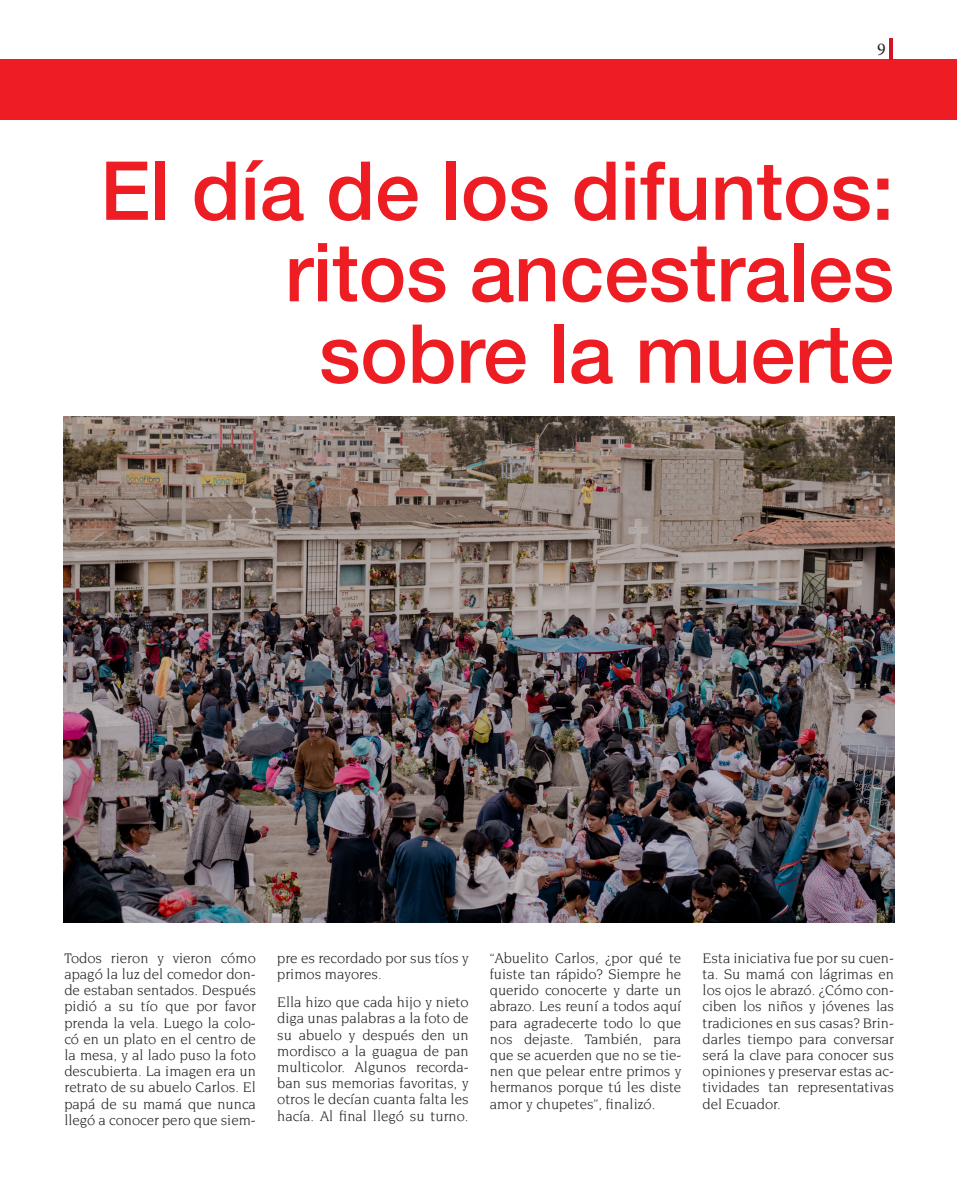
<style>
.page{position:relative;width:957px;height:1191px;background:#fff}
.page>*{position:absolute;margin:0;border:0;box-sizing:border-box;transform-origin:0 0}
.t1{font:500 81.45px/81.4px "Helvetica Neue";color:#ee1d23;text-align:right}
.t2{font:18px "Minion Pro";color:#231f20}
.t3{font:15px/16.2px "Novarese";color:#231f20;text-align:justify}
</style>
<div class="page">
<div style="left:0;top:59px;width:957px;height:61px;background:#ee1d23"></div>
<img style="left:63px;top:417px;width:831px;height:505px">
<hr style="left:890px;top:38px;width:3px;height:22px;background:#d11623">
<p class="t2" style="left:877px;top:37px;width:10px">9</p>
<h1 class="t1" style="left:100px;top:148px;width:795px">El día de los difuntos: ritos ancestrales sobre la muerte</h1>
<p class="t3" style="left:64px;top:949px;width:193px">Todos rieron y vieron cómo apagó la luz del comedor don&shy;de estaban sentados. Después pidió a su tío que por favor prenda la vela. Luego la colo&shy;có en un plato en el centro de la mesa, y al lado puso la foto descubierta. La imagen era un retrato de su abuelo Carlos. El papá de su mamá que nunca llegó a conocer pero que siem-</p>
<p class="t3" style="left:277px;top:949px;width:193px">pre es recordado por sus tíos y primos mayores.</p>
<p class="t3" style="left:277px;top:994px;width:193px">Ella hizo que cada hijo y nieto diga unas palabras a la foto de su abuelo y después den un mordisco a la guagua de pan multicolor. Algunos recorda&shy;ban sus memorias favoritas, y otros le decían cuanta falta les hacía. Al final llegó su turno.</p>
<p class="t3" style="left:490px;top:949px;width:193px">“Abuelito Carlos, ¿por qué te fuiste tan rápido? Siempre he querido conocerte y darte un abrazo. Les reuní a todos aquí para agradecerte todo lo que nos dejaste. También, para que se acuerden que no se tie&shy;nen que pelear entre primos y hermanos porque tú les diste amor y chupetes”, finalizó.</p>
<p class="t3" style="left:702px;top:949px;width:193px">Esta iniciativa fue por su cuen&shy;ta. Su mamá con lágrimas en los ojos le abrazó. ¿Cómo con&shy;ciben los niños y jóvenes las tradiciones en sus casas? Brin&shy;darles tiempo para conversar será la clave para conocer sus opiniones y preservar estas ac&shy;tividades tan representativas del Ecuador.</p>
</div>
